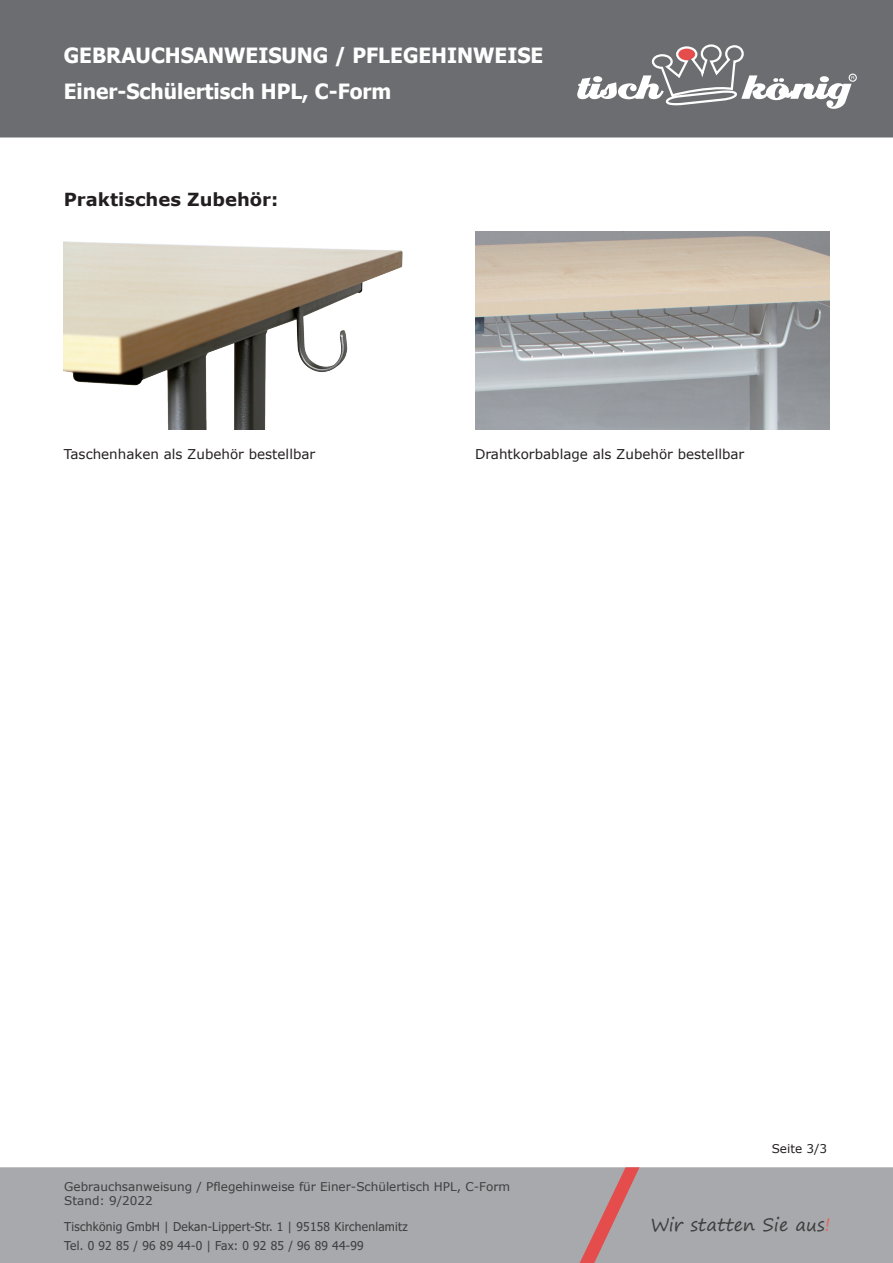
<style>
.page{position:relative;width:893px;height:1263px;background:#fff}
.page>*{position:absolute;margin:0;border:0;box-sizing:border-box;transform-origin:0 0}
.t1{font:700 21px/36px "Tahoma";color:#fff}
.t2{font:700 18px "Verdana";color:#231f20}
.t3{font:18px "Segoe Print";color:#3e3e3f}
.t4{font:13.5px "Verdana";color:#231f20}
.t5{font:12.15px/19.5px "Tahoma";letter-spacing:.02em;color:#3e3e3f}
.t6{font:12px/14.4px "Verdana";color:#3e3e3f}
.t7{font:12px "Verdana";color:#231f20}
.s1{color:#e86159}
</style>
<div class="page">
<div style="left:0;top:1167px;width:893px;height:96px;background:#a8a9ad"></div>
<svg style="left:551px;top:1167px;width:88px;height:96px;background:#b29a9d"></svg>
<div style="left:0;top:0;width:893px;height:137px;background:#6c6d70"></div>
<div style="left:849px;top:74px;width:8px;height:8px;border:1px solid #fff;border-radius:50%"></div>
<svg style="left:577px;top:43px;width:277px;height:66px"></svg>
<img style="left:64px;top:241px;width:339px;height:189px">
<img style="left:475px;top:231px;width:355px;height:199px">
<h1 class="t1" style="left:64px;top:38px;width:481px">GEBRAUCHSANWEISUNG / PFLEGEHINWEISE<br>Einer-Schülertisch HPL, C-Form</h1>
<p class="t2" style="left:64px;top:187px;width:216px">Praktisches Zubehör:</p>
<p class="t4" style="left:64px;top:444px;width:253px">Taschenhaken als Zubehör bestellbar</p>
<p class="t4" style="left:475px;top:444px;width:271px">Drahtkorbablage als Zubehör bestellbar</p>
<p class="t7" style="left:772px;top:1140px;width:57px">Seite 3/3</p>
<p class="t6" style="left:64px;top:1179px;width:447px">Gebrauchsanweisung / Pflegehinweise für Einer-Schülertisch HPL, C-Form<br>Stand: 9/2022</p>
<p class="t5" style="left:64px;top:1217px;width:345px">Tischkönig GmbH | Dekan-Lippert-Str. 1 | 95158 Kirchenlamitz<br>Tel. 0 92 85 / 96 89 44-0 | Fax: 0 92 85 / 96 89 44-99</p>
<h2 class="t3" style="left:651px;top:1208px;width:181px">Wir statten Sie aus<span class="s1">!</span></h2>
</div>
